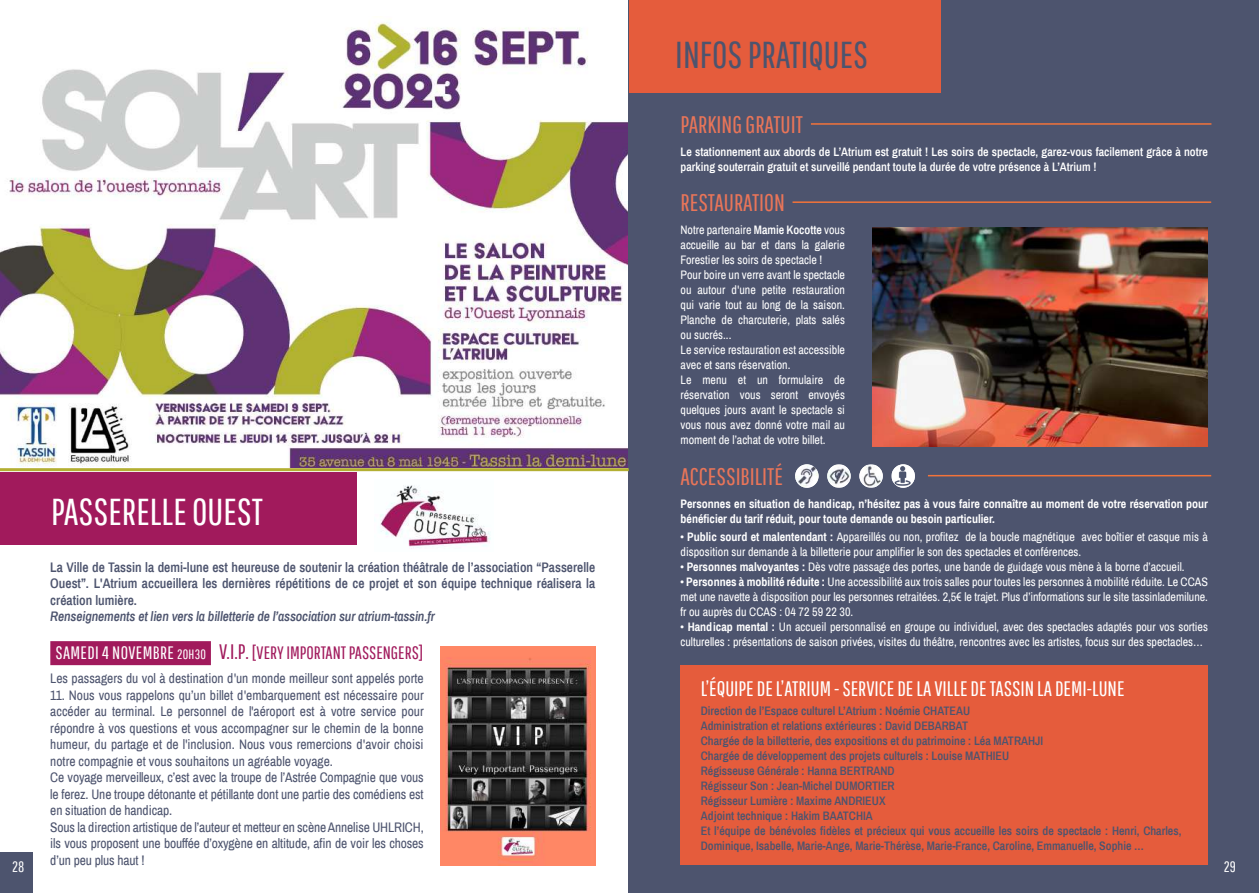
<style>
.page{position:relative;width:1259px;height:893px;background:#fff}
.page>*{position:absolute;margin:0;border:0;box-sizing:border-box;transform-origin:0 0}
.t1{font:37.5px "Pathway Gothic One";color:#fff}
.t2{font:37.5px "Pathway Gothic One";color:#4d546e}
.t3{font:24px "Pathway Gothic One";color:#e97559}
.t4{font:21px "Pathway Gothic One";color:#fff}
.t5{font:18px "Pathway Gothic One";color:#a11a5c}
.t6{font:15px "Pathway Gothic One";color:#fff}
.t7{font:13.5px/16.5px "Archivo Narrow";color:#4d546e}
.t8{font:600 13.5px/16.5px "Archivo Narrow";color:#4d546e;text-align:justify}
.t9{font:italic 600 13.5px "Archivo Narrow";letter-spacing:-.01em;color:#4d546e}
.t10{font:12px/15px "Archivo Narrow";color:#fff}
.t11{font:600 12px/15px "Archivo Narrow";color:#4d546e}
.t12{font:600 12px/15px "Archivo Narrow";color:#fff}
.t13{font:700 12px/15px "Archivo Narrow";color:#fff}
.s1{color:#fff}
.s2{font-size:13.5px;color:#fff}
.s3{font-size:21px}
.s4{font-weight:600}
.s5{font-weight:700}
</style>
<div class="page">
<img style="left:0;top:17px;width:629px;height:451px">
<div style="left:50px;top:641px;width:161px;height:24px;background:#a11a5c"></div>
<div style="left:0;top:472px;width:356px;height:72px;background:#a11a5c"></div>
<div style="left:0;top:852px;width:33px;height:41px;background:#4d546e"></div>
<div style="left:629px;top:0;width:630px;height:893px;background:#4d546e"></div>
<div style="left:629px;top:0;width:312px;height:93px;background:#e55c3c"></div>
<div style="left:680px;top:665px;width:528px;height:199px;background:#e55c3c"></div>
<hr style="left:811px;top:123px;width:400px;height:2px;background:#f3733a">
<img style="left:795px;top:464px;width:23px;height:24px;border-radius:12px">
<svg style="left:827px;top:464px;width:23px;height:24px"></svg>
<img style="left:827px;top:465px;width:23px;height:22px">
<svg style="left:859px;top:464px;width:23px;height:24px"></svg>
<img style="left:859px;top:465px;width:23px;height:22px">
<img style="left:892px;top:464px;width:23px;height:24px">
<hr style="left:792px;top:201px;width:419px;height:2px;background:#f3733a">
<img style="left:872px;top:227px;width:336px;height:219px">
<hr style="left:928px;top:475px;width:283px;height:1px;background:#f3733a">
<img style="left:440px;top:646px;width:155px;height:219px">
<hr style="left:0;top:468px;width:629px;height:3px;background:#b3af32">
<img style="left:380px;top:485px;width:111px;height:64px">
<p class="t6" style="left:12px;top:858px;width:14px">28</p>
<h1 class="t1" style="left:51px;top:489px;width:213px">PASSERELLE OUEST</h1>
<p class="t8" style="left:50px;top:558px;width:546px">La Ville de Tassin la demi-lune est heureuse de soutenir la création théâtrale de l’association “Passerelle Ouest”. L'Atrium accueillera les dernières répétitions de ce projet et son équipe technique réalisera la création lumière.</p>
<p class="t9" style="left:50px;top:607px;width:386px">Renseignements et lien vers la billetterie de l’association sur atrium-tassin.fr</p>
<h3 class="t5" style="left:55px;top:642px;width:370px"><span class="s1">SAMEDI 4 NOVEMBRE</span> <span class="s2">20H30</span> <span class="s3">V.I.P.</span> [VERY IMPORTANT PASSENGERS]</h3>
<p class="t7" style="left:50px;top:670px;width:375px">Les passagers du vol à destination d'un monde meilleur sont appelés porte</p>
<p class="t7" style="left:50px;top:686px;width:375px">11. Nous vous rappelons qu’un billet d'embarquement est nécessaire pour accéder au terminal. Le personnel de l'aéroport est à votre service pour répondre à vos questions et vous accompagner sur le chemin de la bonne humeur, du partage et de l'inclusion. Nous vous remercions d'avoir choisi notre compagnie et vous souhaitons un agréable voyage.<br>Ce voyage merveilleux, c’est avec la troupe de l’Astrée Compagnie que vous le ferez. Une troupe détonante et pétillante dont une partie des comédiens est en situation de handicap.<br>Sous la direction artistique de l’auteur et metteur en scène Annelise UHLRICH, ils vous proposent une bouffée d’oxygène en altitude, afin de voir les choses d’un peu plus haut !</p>
<h1 class="t2" style="left:675px;top:33px;width:194px">INFOS PRATIQUES</h1>
<h2 class="t3" style="left:680px;top:110px;width:124px">PARKING GRATUIT</h2>
<p class="t12" style="left:680px;top:143px;width:529px">Le stationnement aux abords de L’Atrium est gratuit ! Les soirs de spectacle, garez-vous facilement grâce à notre parking souterrain gratuit et surveillé pendant toute la durée de votre présence à L’Atrium !</p>
<h2 class="t3" style="left:680px;top:189px;width:106px">RESTAURATION</h2>
<p class="t10" style="left:680px;top:222px;width:166px">Notre partenaire <span class="s4">Mamie Kocotte</span> vous accueille au bar et dans la galerie<br>Forestier les soirs de spectacle !<br>Pour boire un verre avant le spectacle ou autour d'une petite restauration qui varie tout au long de la saison.<br>Planche de charcuterie, plats salés ou sucrés...<br>Le service restauration est accessible avec et sans réservation.<br>Le menu et un formulaire de réservation vous seront envoyés quelques jours avant le spectacle si vous nous avez donné votre mail au moment de l’achat de votre billet.</p>
<h2 class="t3" style="left:680px;top:462px;width:104px">ACCESSIBILITÉ</h2>
<p class="t13" style="left:680px;top:496px;width:529px">Personnes en situation de handicap, n’hésitez pas à vous faire connaître au moment de votre réservation pour bénéficier du tarif réduit, pour toute demande ou besoin particulier.</p>
<p class="t10" style="left:680px;top:529px;width:529px"><span class="s5">• Public sourd et malentendant :</span> Appareillés ou non, profitez de la boucle magnétique avec boîtier et casque mis à disposition sur demande à la billetterie pour amplifier le son des spectacles et conférences.</p>
<p class="t10" style="left:680px;top:559px;width:505px"><span class="s5">• Personnes malvoyantes :</span> Dès votre passage des portes, une bande de guidage vous mène à la borne d’accueil.</p>
<p class="t10" style="left:680px;top:574px;width:529px;text-align:justify"><span class="s5">• Personnes à mobilité réduite :</span> Une accessibilité aux trois salles pour toutes les personnes à mobilité réduite. Le CCAS met une navette à disposition pour les personnes retraitées. 2,5€ le trajet. Plus d’informations sur le site tassinlademilune. fr ou auprès du CCAS : 04 72 59 22 30.</p>
<p class="t10" style="left:680px;top:619px;width:529px"><span class="s5">• Handicap mental :</span> Un accueil personnalisé en groupe ou individuel, avec des spectacles adaptés pour vos sorties culturelles : présentations de saison privées, visites du théâtre, rencontres avec les artistes, focus sur des spectacles…</p>
<h3 class="t4" style="left:701px;top:676px;width:425px">L’ÉQUIPE DE L’ATRIUM - SERVICE DE LA VILLE DE TASSIN LA DEMI-LUNE</h3>
<p class="t11" style="left:701px;top:703px;width:482px">Direction de l’Espace culturel L’Atrium : Noémie CHATEAU<br>Administration et relations extérieures : David DEBARBAT<br>Chargée de la billetterie, des expositions et du patrimoine : Léa MATRAHJI<br>Chargée de développement des projets culturels : Louise MATHIEU<br>Régisseuse Générale : Hanna BERTRAND<br>Régisseur Son : Jean-Michel DUMORTIER<br>Régisseur Lumière : Maxime ANDRIEUX<br>Adjoint technique : Hakim BAATCHIA<br>Et l’équipe de bénévoles fidèles et précieux qui vous accueille les soirs de spectacle : Henri, Charles, Dominique, Isabelle, Marie-Ange, Marie-Thérèse, Marie-France, Caroline, Emmanuelle, Sophie …</p>
<p class="t6" style="left:1223px;top:857px;width:14px">29</p>
</div>
